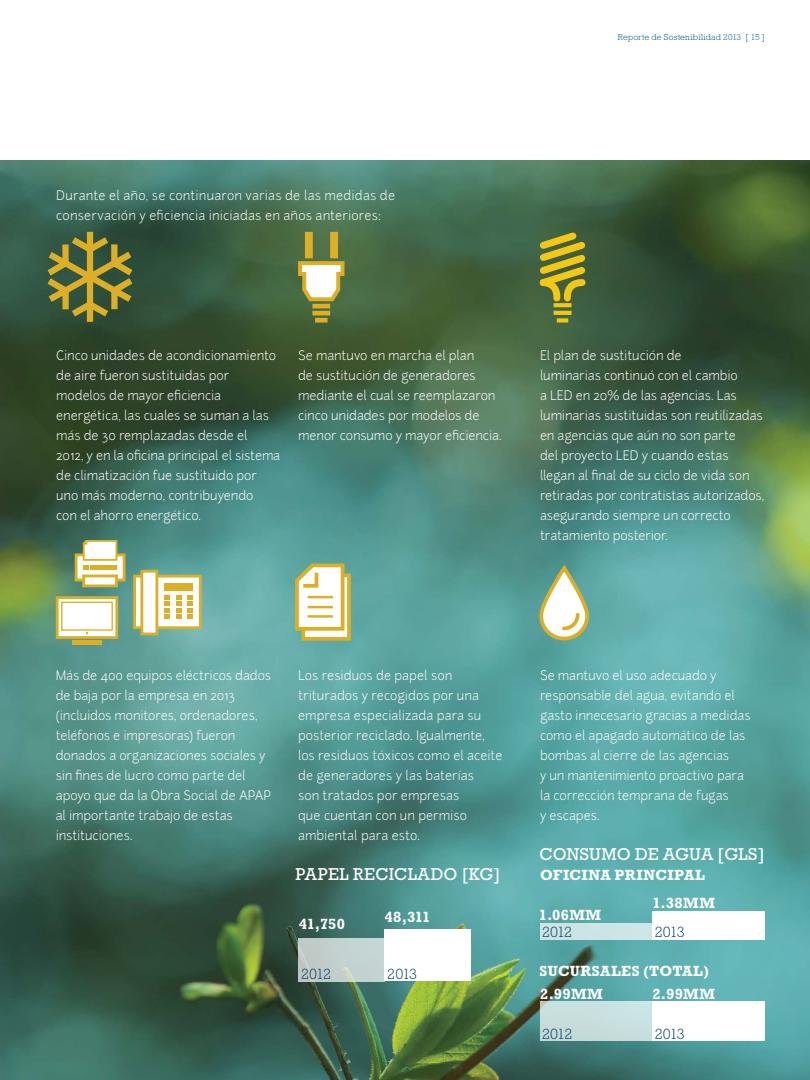
<style>
.page{position:relative;width:810px;height:1080px;background:#fff}
.page>*{position:absolute;margin:0;border:0;box-sizing:border-box;transform-origin:0 0}
.t1{font:17.5px "Rockwell";letter-spacing:.005em;color:#fff}
.t2{font:700 15px "Rockwell";letter-spacing:.02em;color:#fff}
.t3{font:300 15px "Rockwell";letter-spacing:-.055em;color:#003d66}
.t4{font:300 12.5px/20px "Junction";letter-spacing:.005em;color:#fff}
.t5{font:300 8.75px "Rockwell";letter-spacing:.02em;color:#005486}
</style>
<div class="page">
<img style="left:0;top:160px;width:810px;height:920px">
<svg style="left:41px;top:226px;width:98px;height:102px"></svg>
<svg style="left:296px;top:259px;width:50px;height:44px"></svg>
<div style="left:315px;top:318px;width:13px;height:5px;background:#dcaf27"></div>
<hr style="left:312px;top:311px;width:18px;height:4px;background:#dcaf27">
<hr style="left:312px;top:304px;width:18px;height:4px;background:#dcaf27">
<div style="left:305px;top:232px;width:8px;height:26px;background:#dcaf27"></div>
<div style="left:330px;top:232px;width:8px;height:26px;background:#dcaf27"></div>
<hr style="left:554px;top:303px;width:18px;height:4px;background:#f3c716">
<svg style="left:554px;top:311px;width:18px;height:4px"></svg>
<div style="left:557px;top:318px;width:11px;height:5px;background:#f3c716"></div>
<svg style="left:535px;top:227px;width:55px;height:78px"></svg>
<div style="left:56px;top:596px;width:62px;height:43px;background:#fff;border:3px solid #dcaf27"></div>
<div style="left:61px;top:602px;width:52px;height:29px;border:1px solid #dcaf27"></div>
<hr style="left:72px;top:641px;width:30px;height:4px;background:#dcaf27">
<div style="left:75px;top:554px;width:51px;height:27px;background:#fff;border:3px solid #dcaf27"></div>
<div style="left:82px;top:575px;width:36px;height:12px;background:#fff;border:3px solid #dcaf27"></div>
<svg style="left:82px;top:539px;width:36px;height:31px"></svg>
<div style="left:133px;top:575px;width:69px;height:54px;background:#fff;border:3px solid #dcaf27"></div>
<svg style="left:164px;top:596px;width:6px;height:23px"></svg>
<svg style="left:176px;top:596px;width:5px;height:23px"></svg>
<svg style="left:187px;top:596px;width:6px;height:23px"></svg>
<div style="left:164px;top:583px;width:29px;height:8px;background:#dcaf27"></div>
<div style="left:140px;top:570px;width:18px;height:65px;background:#fff;border:3px solid #dcaf27"></div>
<svg style="left:293px;top:562px;width:60px;height:81px"></svg>
<hr style="left:308px;top:596px;width:25px;height:2px;background:#dcaf27">
<hr style="left:308px;top:615px;width:25px;height:3px;background:#dcaf27">
<hr style="left:308px;top:606px;width:25px;height:2px;background:#dcaf27">
<svg style="left:541px;top:568px;width:46px;height:71px"></svg>
<div style="left:539px;top:566px;width:50px;height:74px;border:4px solid #dcaf27;border-radius:23px"></div>
<svg style="left:560px;top:611px;width:21px;height:21px"></svg>
<div style="left:299px;top:938px;width:86px;height:43px;background:#c3d2cf"></div>
<div style="left:385px;top:929px;width:86px;height:52px;background:#fff"></div>
<div style="left:540px;top:923px;width:112px;height:17px;background:#cbe5e4"></div>
<div style="left:652px;top:912px;width:113px;height:28px;background:#fff"></div>
<div style="left:540px;top:1001px;width:112px;height:40px;background:#c8dfde"></div>
<div style="left:652px;top:1001px;width:113px;height:40px;background:#fff"></div>
<p class="t4" style="left:56px;top:186px;width:340px">Durante el año, se continuaron varias de las medidas de conservación y eficiencia iniciadas en años anteriores:</p>
<p class="t5" style="left:618px;top:32px;width:149px">Reporte de Sostenibilidad 2013 [ 15 ]</p>
<p class="t4" style="left:56px;top:346px;width:225px">Cinco unidades de acondicionamiento de aire fueron sustituidas por modelos de mayor eficiencia energética, las cuales se suman a las más de 30 remplazadas desde el<br>2012, y en la oficina principal el sistema de climatización fue sustituido por uno más moderno, contribuyendo<br>con el ahorro energético.</p>
<p class="t4" style="left:298px;top:346px;width:205px">Se mantuvo en marcha el plan<br>de sustitución de generadores mediante el cual se reemplazaron cinco unidades por modelos de menor consumo y mayor eficiencia.</p>
<p class="t4" style="left:540px;top:346px;width:226px">El plan de sustitución de<br>luminarias continuó con el cambio<br>a LED en 20% de las agencias. Las luminarias sustituidas son reutilizadas en agencias que aún no son parte<br>del proyecto LED y cuando estas llegan al final de su ciclo de vida son retiradas por contratistas autorizados, asegurando siempre un correcto tratamiento posterior.</p>
<p class="t4" style="left:56px;top:666px;width:217px">Más de 400 equipos eléctricos dados de baja por la empresa en 2013 (incluidos monitores, ordenadores, teléfonos e impresoras) fueron donados a organizaciones sociales y sin fines de lucro como parte del apoyo que da la Obra Social de APAP al importante trabajo de estas instituciones.</p>
<p class="t4" style="left:298px;top:666px;width:206px">Los residuos de papel son triturados y recogidos por una empresa especializada para su posterior reciclado. Igualmente, los residuos tóxicos como el aceite de generadores y las baterías<br>son tratados por empresas<br>que cuentan con un permiso ambiental para esto.</p>
<h1 class="t1" style="left:296px;top:864px;width:206px">PAPEL RECICLADO [KG]</h1>
<p class="t2" style="left:385px;top:908px;width:47px">48,311</p>
<p class="t2" style="left:299px;top:915px;width:47px">41,750</p>
<p class="t3" style="left:301px;top:965px;width:32px">2012</p>
<p class="t3" style="left:387px;top:965px;width:31px">2013</p>
<p class="t4" style="left:540px;top:666px;width:212px">Se mantuvo el uso adecuado y responsable del agua, evitando el gasto innecesario gracias a medidas como el apagado automático de las bombas al cierre de las agencias<br>y un mantenimiento proactivo para la corrección temprana de fugas<br>y escapes.</p>
<h1 class="t1" style="left:540px;top:844px;width:227px">CONSUMO DE AGUA [GLS]</h1>
<p class="t2" style="left:540px;top:866px;width:166px">OFICINA PRINCIPAL</p>
<p class="t2" style="left:653px;top:894px;width:64px">1.38MM</p>
<p class="t2" style="left:539px;top:906px;width:64px">1.06MM</p>
<p class="t3" style="left:542px;top:924px;width:32px">2012</p>
<p class="t3" style="left:655px;top:924px;width:31px">2013</p>
<p class="t2" style="left:540px;top:963px;width:171px">SUCURSALES (TOTAL)</p>
<p class="t2" style="left:540px;top:985px;width:64px">2.99MM</p>
<p class="t2" style="left:653px;top:985px;width:64px">2.99MM</p>
<p class="t3" style="left:542px;top:1025px;width:32px">2012</p>
<p class="t3" style="left:655px;top:1025px;width:31px">2013</p>
</div>
